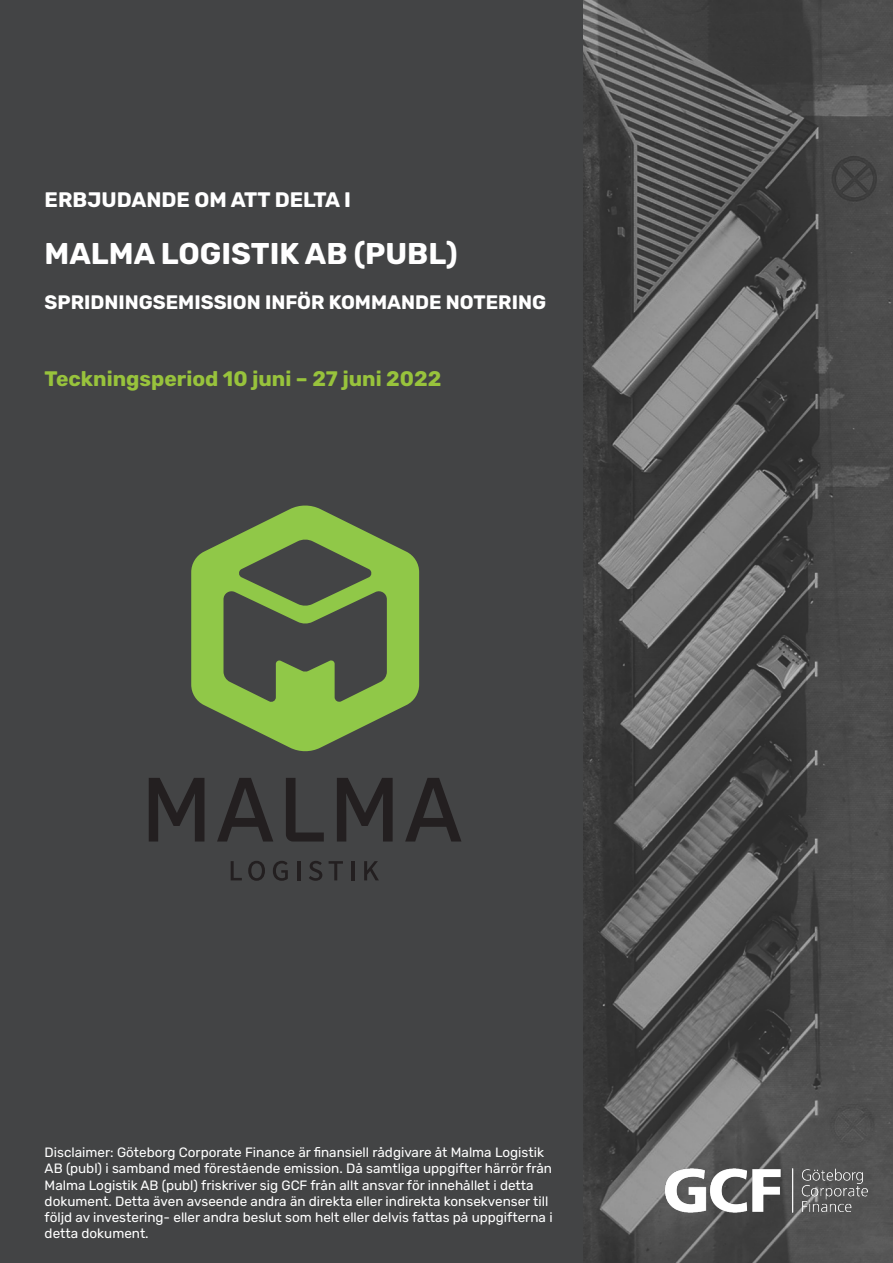
<style>
.page{position:relative;width:893px;height:1263px;background:#434445}
.page>*{position:absolute;margin:0;border:0;box-sizing:border-box;transform-origin:0 0}
.t1{font:700 30px "Rubik";color:#fff}
.t2{font:700 21px "Rubik";color:#98c33c}
.t3{font:700 21px "Rubik";color:#fff}
.t4{font:700 19.5px "Rubik";color:#fff}
.t5{font:13.5px/16.2px "Rubik";color:#fff}
</style>
<div class="page">
<img style="left:584px;top:0;width:309px;height:1263px">
<img style="left:665px;top:1165px;width:202px;height:51px">
<svg style="left:191px;top:505px;width:228px;height:247px"></svg>
<svg style="left:149px;top:778px;width:55px;height:63px"></svg>
<svg style="left:217px;top:778px;width:56px;height:63px"></svg>
<svg style="left:286px;top:778px;width:38px;height:63px"></svg>
<svg style="left:337px;top:778px;width:56px;height:63px"></svg>
<svg style="left:405px;top:778px;width:56px;height:63px"></svg>
<svg style="left:231px;top:861px;width:11px;height:19px"></svg>
<svg style="left:248px;top:861px;width:17px;height:20px"></svg>
<svg style="left:273px;top:861px;width:15px;height:20px"></svg>
<hr style="left:297px;top:861px;width:3px;height:19px;background:#231f20">
<svg style="left:309px;top:861px;width:13px;height:20px"></svg>
<svg style="left:329px;top:861px;width:14px;height:19px"></svg>
<hr style="left:351px;top:861px;width:3px;height:19px;background:#231f20">
<svg style="left:364px;top:861px;width:15px;height:19px"></svg>
<p class="t3" style="left:45px;top:187px;width:308px">ERBJUDANDE OM ATT DELTA I</p>
<p class="t1" style="left:45px;top:236px;width:414px">MALMA LOGISTIK AB (PUBL)</p>
<p class="t4" style="left:45px;top:291px;width:503px">SPRIDNINGSEMISSION INFÖR KOMMANDE NOTERING</p>
<p class="t2" style="left:45px;top:366px;width:398px">Teckningsperiod 10 juni – 27 juni 2022</p>
<p class="t5" style="left:45px;top:1145px;width:509px">Disclaimer: Göteborg Corporate Finance är finansiell rådgivare åt Malma Logistik AB (publ) i samband med förestående emission. Då samtliga uppgifter härrör från Malma Logistik AB (publ) friskriver sig GCF från allt ansvar för innehållet i detta dokument. Detta även avseende andra än direkta eller indirekta konsekvenser till följd av investering- eller andra beslut som helt eller delvis fattas på uppgifterna i detta dokument.</p>
</div>
